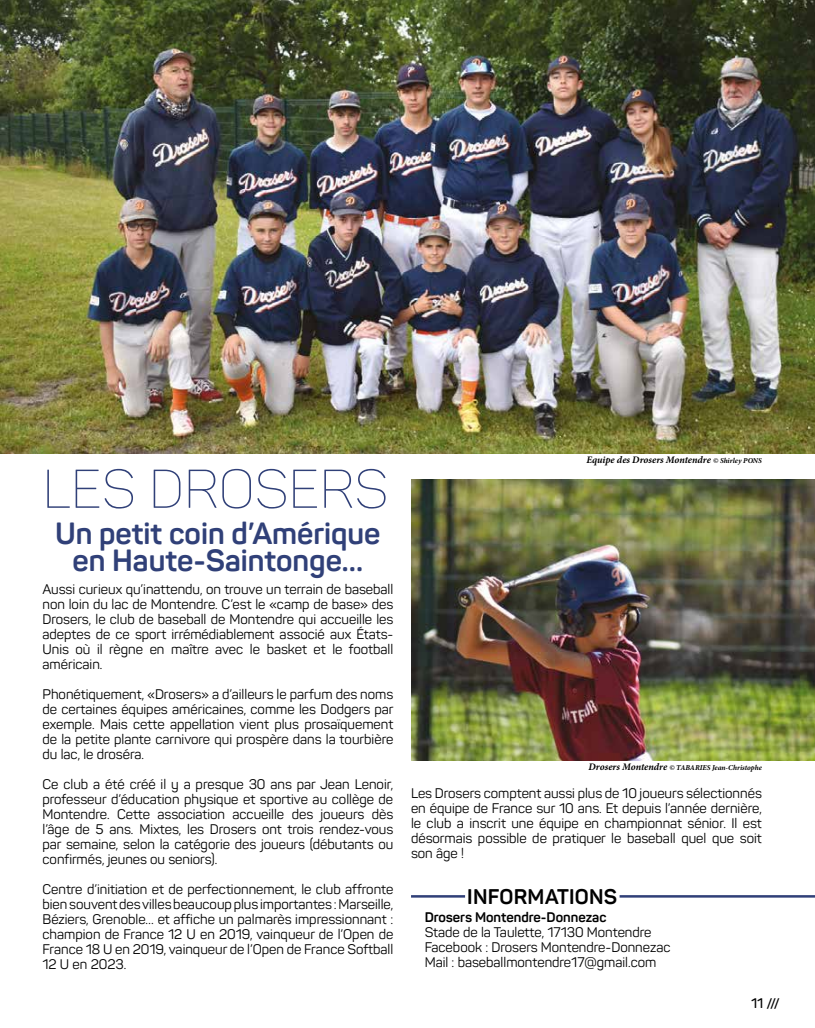
<style>
.page{position:relative;width:815px;height:1028px;background:#fff}
.page>*{position:absolute;margin:0;border:0;box-sizing:border-box;transform-origin:0 0}
.t1{font:200 53.75px "Panton";letter-spacing:.01em;color:#304078}
.t2{font:700 30.25px/26.9px "Panton";color:#304078;text-align:center}
.t3{font:700 20.88px "Panton";letter-spacing:.01em;color:#000}
.t4{font:13.75px/15px "Panton";color:#000;text-align:justify}
.t5{font:700 13.75px "Panton";color:#000}
.t6{font:600 13.75px "Panton";color:#000}
.t7{font:italic 700 10px "Minion Pro";letter-spacing:-.005em;color:#000}
.t8{font:italic 700 7.5px "Minion Pro";letter-spacing:-.005em;color:#000}
.s1{font-size:7.5px}
.s2{font-size:10px}
</style>
<div class="page">
<img style="left:1px;top:0;width:814px;height:454px">
<img style="left:411px;top:479px;width:404px;height:281px">
<hr style="left:620px;top:895px;width:195px;height:2px;background:#304078">
<hr style="left:411px;top:895px;width:54px;height:2px;background:#304078">
<h1 class="t1" style="left:43px;top:456px;width:347px">LES DROSERS</h1>
<h2 class="t2" style="left:55px;top:519px;width:327px">Un petit coin d’Amérique en Haute-Saintonge…</h2>
<p class="t4" style="left:43px;top:581px;width:352px">Aussi curieux qu’inattendu, on trouve un terrain de baseball non loin du lac de Montendre. C’est le «camp de base» des Drosers, le club de baseball de Montendre qui accueille les adeptes de ce sport irrémédiablement associé aux États-Unis où il règne en maître avec le basket et le football américain.</p>
<p class="t4" style="left:43px;top:686px;width:353px">Phonétiquement, «Drosers» a d’ailleurs le parfum des noms de certaines équipes américaines, comme les Dodgers par exemple. Mais cette appellation vient plus prosaïquement de la petite plante carnivore qui prospère dans la tourbière du lac, le droséra.</p>
<p class="t4" style="left:43px;top:776px;width:352px">Ce club a été créé il y a presque 30 ans par Jean Lenoir, professeur d’éducation physique et sportive au collège de Montendre. Cette association accueille des joueurs dès l’âge de 5 ans. Mixtes, les Drosers ont trois rendez-vous par semaine, selon la catégorie des joueurs (débutants ou confirmés, jeunes ou seniors).</p>
<p class="t4" style="left:43px;top:881px;width:352px">Centre d’initiation et de perfectionnement, le club affronte bien souvent des villes beaucoup plus importantes : Marseille, Béziers, Grenoble… et affiche un palmarès impressionnant : champion de France 12 U en 2019, vainqueur de l’Open de France 18 U en 2019, vainqueur de l’Open de France Softball 12 U en 2023.</p>
<p class="t7" style="left:586px;top:453px;width:177px">Equipe des Drosers Montendre <span class="s1">© Shirley PONS</span></p>
<p class="t8" style="left:589px;top:762px;width:175px"><span class="s2">Drosers Montendre</span> © TABARIES Jean-Christophe</p>
<p class="t4" style="left:411px;top:785px;width:352px">Les Drosers comptent aussi plus de 10 joueurs sélectionnés en équipe de France sur 10 ans. Et depuis l’année dernière, le club a inscrit une équipe en championnat sénior. Il est désormais possible de pratiquer le baseball quel que soit son âge !</p>
<h3 class="t3" style="left:467px;top:884px;width:151px">INFORMATIONS</h3>
<p class="t5" style="left:425px;top:909px;width:183px">Drosers Montendre-Donnezac</p>
<p class="t4" style="left:425px;top:925px;width:247px;text-align:left">Stade de la Taulette, 17130 Montendre<br>Facebook : Drosers Montendre-Donnezac<br>Mail : baseballmontendre17@gmail.com</p>
<p class="t6" style="left:751px;top:995px;width:30px">1 1 ///</p>
</div>
